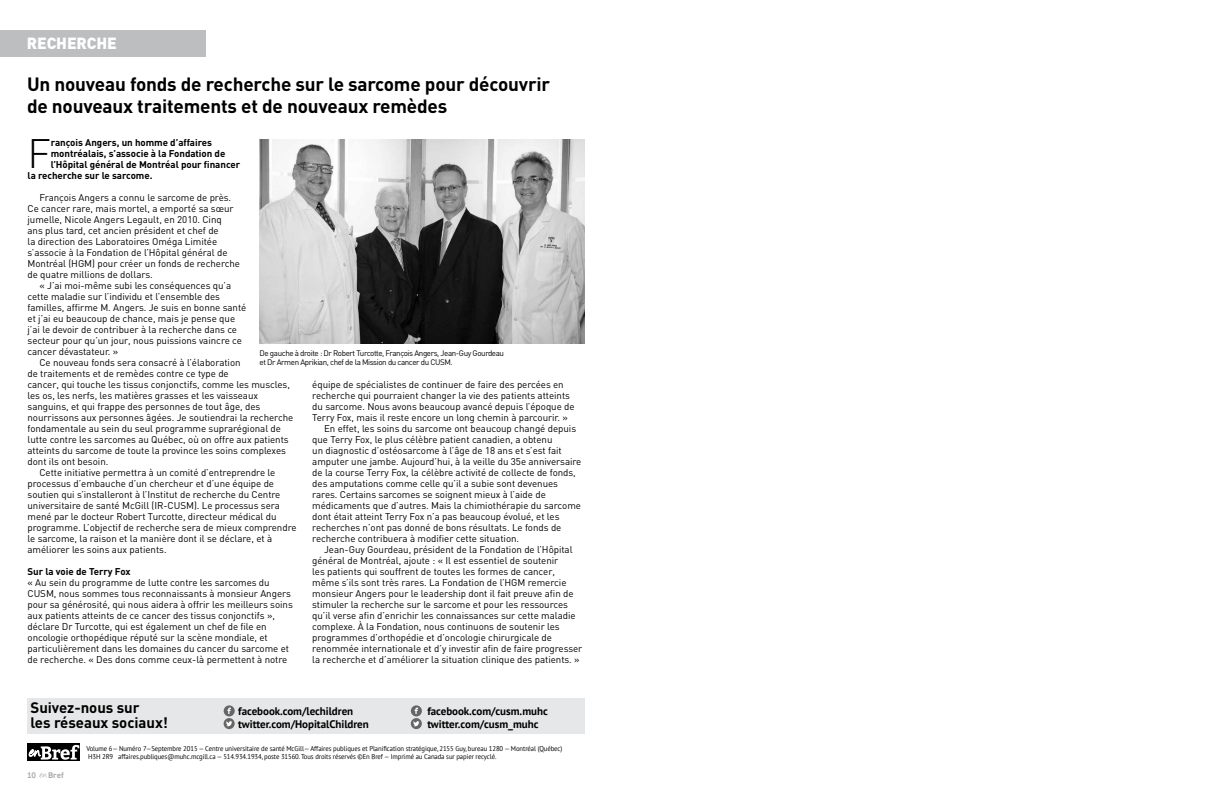
<style>
.page{position:relative;width:1224px;height:792px;background:#fff}
.page>*{position:absolute;margin:0;border:0;box-sizing:border-box;transform-origin:0 0}
.t1{font:300 40.6px "DIN";color:#000}
.t2{font:700 19px/22px "DIN";letter-spacing:-.01em;color:#000}
.t3{font:900 16px "DIN";color:#fff}
.t4{font:700 15px/15px "DIN";letter-spacing:-.005em;color:#000}
.t5{font:700 11px/13px "PT Sans";letter-spacing:-.005em;color:#000}
.t6{font:9.8px/11px "DIN";letter-spacing:-.005em;color:#000}
.t7{font:700 9.8px "DIN";letter-spacing:-.005em;color:#000}
.t8{font:8px/9px "DIN";letter-spacing:-.05em;color:#000}
.t9{font:700 8px "DIN";color:#a7a9ac}
.t10{font:7px/8px "PT Sans";letter-spacing:-.01em;color:#000;scale:.95 1}
.s1{font-family:"PT Sans"}
.s2{font-family:"Angelina";font-weight:400;font-size:11px}
</style>
<div class="page">
<div style="left:27px;top:699px;width:558px;height:35px;background:#e6e7e8"></div>
<div style="left:28px;top:743px;width:52px;height:18px;background:#000"></div>
<svg style="left:29px;top:745px;width:50px;height:15px"></svg>
<img style="left:260px;top:140px;width:325px;height:204px">
<div style="left:0;top:30px;width:205px;height:26px;background:#bcbec0"></div>
<div style="left:411px;top:705px;width:11px;height:11px;background:#666;border-radius:50%"></div>
<svg style="left:415px;top:708px;width:3px;height:6px"></svg>
<div style="left:411px;top:718px;width:11px;height:11px;background:#666;border-radius:50%"></div>
<svg style="left:413px;top:721px;width:6px;height:5px"></svg>
<div style="left:224px;top:705px;width:11px;height:11px;background:#666;border-radius:50%"></div>
<svg style="left:227px;top:708px;width:4px;height:6px"></svg>
<div style="left:224px;top:718px;width:11px;height:11px;background:#666;border-radius:50%"></div>
<svg style="left:226px;top:721px;width:6px;height:5px"></svg>
<h3 class="t3" style="left:27px;top:33px;width:11px">RECHERCHE</h3>
<h2 class="t2" style="left:27px;top:72px;width:525px">Un nouveau fonds de recherche sur le sarcome pour découvrir de nouveaux traitements et de nouveaux remèdes</h2>
<h1 class="t1" style="left:28px;top:128px;width:25px">F</h1>
<p class="t7" style="left:51px;top:136px;width:163px">rançois Angers, un homme d’affaires</p>
<p class="t7" style="left:51px;top:147px;width:176px">montréalais, s’associe à la Fondation de</p>
<p class="t7" style="left:51px;top:158px;width:191px">l’Hôpital général de Montréal pour financer</p>
<p class="t7" style="left:28px;top:169px;width:126px">la recherche sur le sarcome.</p>
<p class="t6" style="left:28px;top:192px;width:214px;text-indent:12px">François Angers a connu le sarcome de près.<br>Ce cancer rare, mais mortel, a emporté sa sœur jumelle, Nicole Angers Legault, en 2010. Cinq<br>ans plus tard, cet ancien président et chef de<br>la direction des Laboratoires Oméga Limitée s’associe à la Fondation de l’Hôpital général de Montréal (HGM) pour créer un fonds de recherche de quatre millions de dollars.</p>
<p class="t6" style="left:28px;top:280px;width:220px;text-indent:12px">« J’ai moi-même subi les conséquences qu’a cette maladie sur l’individu et l’ensemble des familles, affirme M. Angers. Je suis en bonne santé et j’ai eu beaucoup de chance, mais je pense que j’ai le devoir de contribuer à la recherche dans ce secteur pour qu’un jour, nous puissions vaincre ce cancer dévastateur. »</p>
<p class="t6" style="left:39px;top:357px;width:203px">Ce nouveau fonds sera consacré à l’élaboration</p>
<p class="t6" style="left:28px;top:368px;width:203px">de traitements et de remèdes contre ce type de</p>
<p class="t6" style="left:28px;top:379px;width:264px">cancer, qui touche les tissus conjonctifs, comme les muscles,</p>
<p class="t6" style="left:28px;top:390px;width:232px">les os, les nerfs, les matières grasses et les vaisseaux</p>
<p class="t6" style="left:28px;top:401px;width:234px">sanguins, et qui frappe des personnes de tout âge, des</p>
<p class="t6" style="left:28px;top:412px;width:267px">nourrissons aux personnes âgées. Je soutiendrai la recherche</p>
<p class="t6" style="left:28px;top:423px;width:255px">fondamentale au sein du seul programme suprarégional de</p>
<p class="t6" style="left:28px;top:434px;width:263px">lutte contre les sarcomes au Québec, où on offre aux patients</p>
<p class="t6" style="left:28px;top:445px;width:260px">atteints du sarcome de toute la province les soins complexes</p>
<p class="t6" style="left:28px;top:456px;width:82px">dont ils ont besoin.</p>
<p class="t6" style="left:39px;top:467px;width:237px">Cette initiative permettra à un comité d’entreprendre le</p>
<p class="t6" style="left:28px;top:478px;width:248px">processus d’embauche d’un chercheur et d’une équipe de</p>
<p class="t6" style="left:28px;top:489px;width:254px">soutien qui s’installeront à l’Institut de recherche du Centre</p>
<p class="t6" style="left:28px;top:500px;width:254px">universitaire de santé McGill (IR-CUSM). Le processus sera</p>
<p class="t6" style="left:28px;top:511px;width:250px">mené par le docteur Robert Turcotte, directeur médical du</p>
<p class="t6" style="left:28px;top:522px;width:271px">programme. L’objectif de recherche sera de mieux comprendre</p>
<p class="t6" style="left:28px;top:533px;width:246px">le sarcome, la raison et la manière dont il se déclare, et à</p>
<p class="t6" style="left:28px;top:544px;width:141px">améliorer les soins aux patients.</p>
<p class="t7" style="left:28px;top:565px;width:105px">Sur la voie de Terry Fox</p>
<p class="t6" style="left:28px;top:577px;width:267px">« Au sein du programme de lutte contre les sarcomes du CUSM, nous sommes tous reconnaissants à monsieur Angers pour sa générosité, qui nous aidera à offrir les meilleurs soins aux patients atteints de ce cancer des tissus conjonctifs », déclare Dr Turcotte, qui est également un chef de file en oncologie orthopédique réputé sur la scène mondiale, et particulièrement dans les domaines du cancer du sarcome et de recherche. « Des dons comme ceux-là permettent à notre</p>
<p class="t8" style="left:260px;top:348px;width:246px">De gauche à droite : Dr Robert Turcotte, François Angers, Jean-Guy Gourdeau et Dr Armen Aprikian, chef de la Mission du cancer du CUSM.</p>
<p class="t6" style="left:312px;top:379px;width:253px">équipe de spécialistes de continuer de faire des percées en</p>
<p class="t6" style="left:312px;top:390px;width:259px">recherche qui pourraient changer la vie des patients atteints</p>
<p class="t6" style="left:312px;top:401px;width:264px">du sarcome. Nous avons beaucoup avancé depuis l’époque de</p>
<p class="t6" style="left:312px;top:412px;width:257px">Terry Fox, mais il reste encore un long chemin à parcourir. »</p>
<p class="t6" style="left:324px;top:423px;width:254px">En effet, les soins du sarcome ont beaucoup changé depuis</p>
<p class="t6" style="left:312px;top:434px;width:242px">que Terry Fox, le plus célèbre patient canadien, a obtenu</p>
<p class="t6" style="left:312px;top:445px;width:251px">un diagnostic d’ostéosarcome à l’âge de 18 ans et s’est fait</p>
<p class="t6" style="left:312px;top:456px;width:271px">amputer une jambe. Aujourd’hui, à la veille du 35e anniversaire</p>
<p class="t6" style="left:312px;top:467px;width:265px">de la course Terry Fox, la célèbre activité de collecte de fonds,</p>
<p class="t6" style="left:312px;top:478px;width:247px">des amputations comme celle qu’il a subie sont devenues</p>
<p class="t6" style="left:312px;top:489px;width:235px">rares. Certains sarcomes se soignent mieux à l’aide de</p>
<p class="t6" style="left:312px;top:500px;width:270px">médicaments que d’autres. Mais la chimiothérapie du sarcome</p>
<p class="t6" style="left:312px;top:511px;width:249px">dont était atteint Terry Fox n’a pas beaucoup évolué, et les</p>
<p class="t6" style="left:312px;top:522px;width:251px">recherches n’ont pas donné de bons résultats. Le fonds de</p>
<p class="t6" style="left:312px;top:533px;width:208px">recherche contribuera à modifier cette situation.</p>
<p class="t6" style="left:324px;top:544px;width:250px">Jean-Guy Gourdeau, président de la Fondation de l’Hôpital</p>
<p class="t6" style="left:312px;top:555px;width:248px">général de Montréal, ajoute : « Il est essentiel de soutenir</p>
<p class="t6" style="left:312px;top:566px;width:244px">les patients qui souffrent de toutes les formes de cancer,</p>
<p class="t6" style="left:312px;top:577px;width:256px">même s’ils sont très rares. La Fondation de l’HGM remercie</p>
<p class="t6" style="left:312px;top:588px;width:263px">monsieur Angers pour le leadership dont il fait preuve afin de</p>
<p class="t6" style="left:312px;top:599px;width:257px">stimuler la recherche sur le sarcome et pour les ressources</p>
<p class="t6" style="left:312px;top:610px;width:265px">qu’il verse afin d’enrichir les connaissances sur cette maladie</p>
<p class="t6" style="left:312px;top:621px;width:249px">complexe. À la Fondation, nous continuons de soutenir les</p>
<p class="t6" style="left:312px;top:632px;width:241px">programmes d’orthopédie et d’oncologie chirurgicale de</p>
<p class="t6" style="left:312px;top:643px;width:272px">renommée internationale et d’y investir afin de faire progresser</p>
<p class="t6" style="left:312px;top:654px;width:269px">la recherche et d’améliorer la situation clinique des patients. »</p>
<h3 class="t4" style="left:31px;top:700px;width:139px">Suivez-nous sur<br>les réseaux sociaux!</h3>
<p class="t5" style="left:238px;top:704px;width:132px">facebook.com/lechildren twitter.com/HopitalChildren</p>
<p class="t5" style="left:427px;top:704px;width:122px">facebook.com/cusm.muhc twitter.com/cusm_muhc</p>
<p class="t9" style="left:27px;top:770px;width:38px"><span class="s1">10</span> <span class="s2">en</span>Bref</p>
<p class="t10" style="left:86px;top:744px;width:503px">Volume 6— Numéro 7—Septembre 2015 — Centre universitaire de santé McGill— Affaires publiques et Planification stratégique, 2155 Guy, bureau 1280 — Montréal (Québec)<br>H3H 2R9 affaires.publiques@muhc.mcgill.ca — 514.934.1934, poste 31560. Tous droits réservés ©En Bref — Imprimé au Canada sur papier recyclé.</p>
</div>
